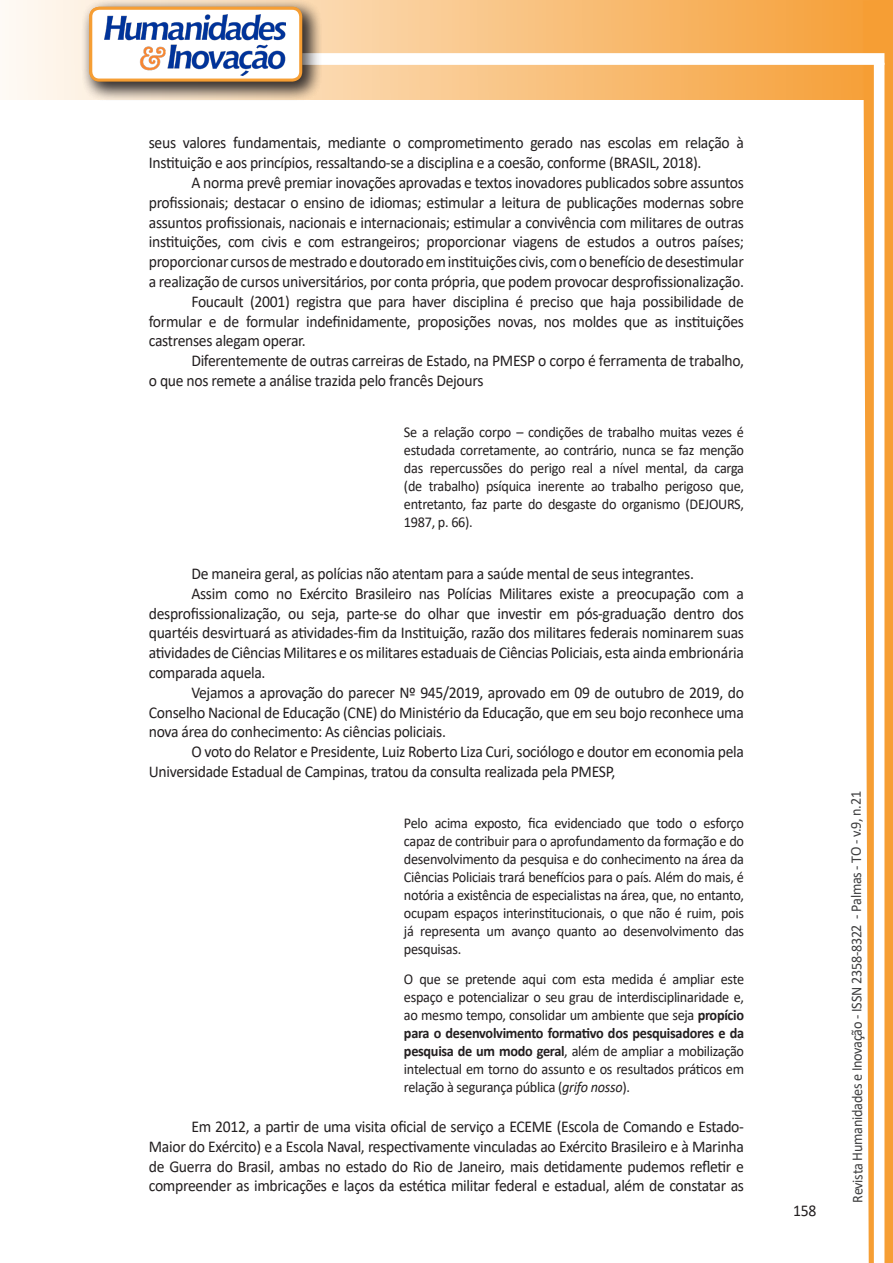
<style>
.page{position:relative;width:893px;height:1263px;background:#fff}
.page>*{position:absolute;margin:0;border:0;box-sizing:border-box;transform-origin:0 0}
.texto{font:16.5px/19.8px "Calibri";letter-spacing:-.02em;color:#231f20;text-align:justify;scale:.95 1}
.citacao{font:15px/18px "Calibri";letter-spacing:-.02em;color:#231f20;text-align:justify;scale:.95 1}
.t1{font:15px "Calibri";letter-spacing:-.025em;color:#3e3e3f;scale:.95 1}
.s1{font-weight:700}
.s2{font-style:italic}
</style>
<div class="page">
<svg style="left:5px;top:0;width:858px;height:100px;background:#f9c484"></svg>
<div style="left:302px;top:53px;width:582px;height:12px;background:#fff;border:2px solid #fff"></div>
<svg style="left:863px;top:0;width:30px;height:1263px"></svg>
<div style="left:81px;top:0;width:241px;height:102px;background:#231f20;opacity:.75"></div>
<svg style="left:91px;top:8px;width:210px;height:72px"></svg>
<div style="left:89px;top:7px;width:213px;height:75px;border:3px solid #f69e34;border-radius:9px"></div>
<p class="texto" style="left:149px;top:133px;width:628px">seus valores fundamentais, mediante o comprometimento gerado nas escolas em relação à<br>Instituição e aos princípios, ressaltando-se a disciplina e a coesão, conforme (BRASIL, 2018).</p>
<p class="texto" style="left:149px;top:172px;width:628px;text-indent:43px">A norma prevê premiar inovações aprovadas e textos inovadores publicados sobre assuntos profissionais; destacar o ensino de idiomas; estimular a leitura de publicações modernas sobre assuntos profissionais, nacionais e internacionais; estimular a convivência com militares de outras instituições, com civis e com estrangeiros; proporcionar viagens de estudos a outros países; proporcionar cursos de mestrado e doutorado em instituições civis, com o benefício de desestimular a realização de cursos universitários, por conta própria, que podem provocar desprofissionalização.</p>
<p class="texto" style="left:149px;top:291px;width:628px;text-indent:43px">Foucault (2001) registra que para haver disciplina é preciso que haja possibilidade de formular e de formular indefinidamente, proposições novas, nos moldes que as instituições castrenses alegam operar.</p>
<p class="texto" style="left:149px;top:350px;width:628px;text-indent:43px">Diferentemente de outras carreiras de Estado, na PMESP o corpo é ferramenta de trabalho, o que nos remete a análise trazida pelo francês Dejours</p>
<p class="citacao" style="left:404px;top:422px;width:360px">Se a relação corpo – condições de trabalho muitas vezes é estudada corretamente, ao contrário, nunca se faz menção das repercussões do perigo real a nível mental, da carga (de trabalho) psíquica inerente ao trabalho perigoso que, entretanto, faz parte do desgaste do organismo (DEJOURS, 1987, p. 66).</p>
<p class="texto" style="left:191px;top:563px;width:531px">De maneira geral, as polícias não atentam para a saúde mental de seus integrantes.</p>
<p class="texto" style="left:149px;top:583px;width:628px;text-indent:43px">Assim como no Exército Brasileiro nas Polícias Militares existe a preocupação com a desprofissionalização, ou seja, parte-se do olhar que investir em pós-graduação dentro dos quartéis desvirtuará as atividades-fim da Instituição, razão dos militares federais nominarem suas atividades de Ciências Militares e os militares estaduais de Ciências Policiais, esta ainda embrionária comparada aquela.</p>
<p class="texto" style="left:149px;top:682px;width:628px;text-indent:43px">Vejamos a aprovação do parecer Nº 945/2019, aprovado em 09 de outubro de 2019, do Conselho Nacional de Educação (CNE) do Ministério da Educação, que em seu bojo reconhece uma nova área do conhecimento: As ciências policiais.</p>
<p class="texto" style="left:149px;top:741px;width:628px;text-indent:43px">O voto do Relator e Presidente, Luiz Roberto Liza Curi, sociólogo e doutor em economia pela<br>Universidade Estadual de Campinas, tratou da consulta realizada pela PMESP,</p>
<p class="citacao" style="left:404px;top:813px;width:360px">Pelo acima exposto, fica evidenciado que todo o esforço capaz de contribuir para o aprofundamento da formação e do desenvolvimento da pesquisa e do conhecimento na área da Ciências Policiais trará benefícios para o país. Além do mais, é notória a existência de especialistas na área, que, no entanto, ocupam espaços interinstitucionais, o que não é ruim, pois já representa um avanço quanto ao desenvolvimento das pesquisas.</p>
<p class="citacao" style="left:404px;top:970px;width:360px">O que se pretende aqui com esta medida é ampliar este espaço e potencializar o seu grau de interdisciplinaridade e, ao mesmo tempo, consolidar um ambiente que seja <span class="s1">propício para o desenvolvimento formativo dos pesquisadores e da pesquisa de um modo geral</span>, além de ampliar a mobilização intelectual em torno do assunto e os resultados práticos em relação à segurança pública (<span class="s2">grifo nosso</span>).</p>
<p class="texto" style="left:149px;top:1116px;width:628px;text-indent:43px">Em 2012, a partir de uma visita oficial de serviço a ECEME (Escola de Comando e Estado-Maior do Exército) e a Escola Naval, respectivamente vinculadas ao Exército Brasileiro e à Marinha de Guerra do Brasil, ambas no estado do Rio de Janeiro, mais detidamente pudemos refletir e compreender as imbricações e laços da estética militar federal e estadual, além de constatar as</p>
<p class="texto" style="left:793px;top:1200px;width:26px">158</p>
<p class="t1" style="left:846px;top:1203px;width:435px;rotate:-90deg">Revista Humanidades e Inovação - ISSN 2358-8322 - Palmas - TO - v.9, n.21</p>
</div>
